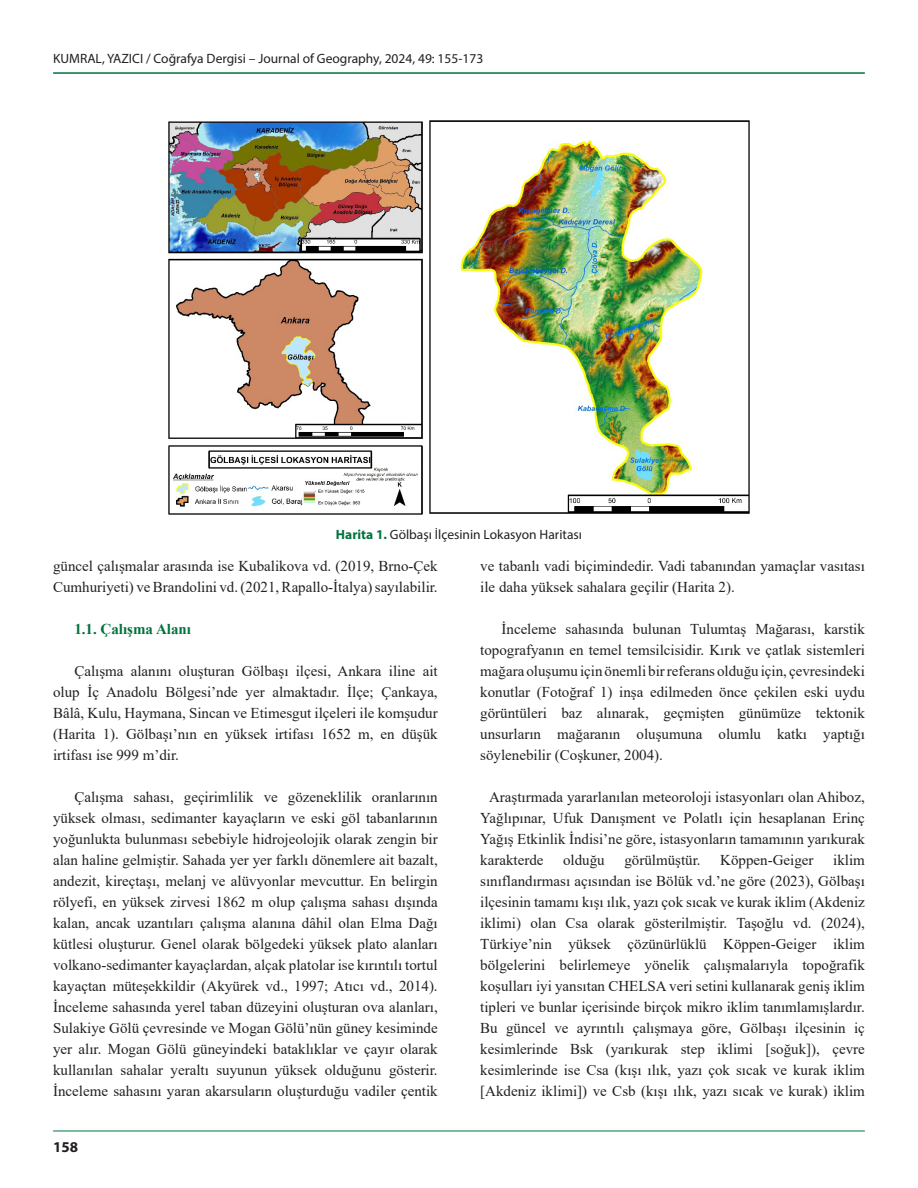
<style>
.page{position:relative;width:918px;height:1188px;background:#fff}
.page>*{position:absolute;margin:0;border:0;box-sizing:border-box;transform-origin:0 0}
.Ana_metin{font:15px/21px "Times New Roman";color:#231f20;text-align:justify}
.Ana_metin-2{font:700 15px "Times New Roman";color:#00733d}
.t1{font:700 15px "Myriad Pro";color:#231f20}
.baslik_T{font:13.5px "Myriad Pro";color:#231f20}
.s1{font-weight:700;color:#00733d}
</style>
<div class="page">
<hr style="left:53px;top:72px;width:812px;height:2px;background:#00733d">
<hr style="left:53px;top:1131px;width:812px;height:1px;background:#00733d">
<img style="left:168px;top:120px;width:582px;height:395px">
<p class="baslik_T" style="left:53px;top:50px;width:432px">KUMRAL, YAZICI / Coğrafya Dergisi – Journal of Geography, 2024, 49: 155-173</p>
<p class="baslik_T" style="left:336px;top:526px;width:248px"><span class="s1">Harita 1.</span> Gölbaşı İlçesinin Lokasyon Haritası</p>
<p class="Ana_metin" style="left:53px;top:555px;width:386px">güncel çalışmalar arasında ise Kubalikova vd. (2019, Brno-Çek<br>Cumhuriyeti) ve Brandolini vd. (2021, Rapallo-İtalya) sayılabilir.</p>
<p class="Ana_metin-2" style="left:74px;top:618px;width:118px">1.1. Çalışma Alanı</p>
<p class="Ana_metin" style="left:53px;top:660px;width:386px;text-indent:21px">Çalışma alanını oluşturan Gölbaşı ilçesi, Ankara iline ait olup İç Anadolu Bölgesi’nde yer almaktadır. İlçe; Çankaya, Bâlâ, Kulu, Haymana, Sincan ve Etimesgut ilçeleri ile komşudur (Harita 1). Gölbaşı’nın en yüksek irtifası 1652 m, en düşük irtifası ise 999 m’dir.</p>
<p class="Ana_metin" style="left:53px;top:786px;width:386px;text-indent:21px">Çalışma sahası, geçirimlilik ve gözeneklilik oranlarının yüksek olması, sedimanter kayaçların ve eski göl tabanlarının yoğunlukta bulunması sebebiyle hidrojeolojik olarak zengin bir alan haline gelmiştir. Sahada yer yer farklı dönemlere ait bazalt, andezit, kireçtaşı, melanj ve alüvyonlar mevcuttur. En belirgin rölyefi, en yüksek zirvesi 1862 m olup çalışma sahası dışında kalan, ancak uzantıları çalışma alanına dâhil olan Elma Dağı kütlesi oluşturur. Genel olarak bölgedeki yüksek plato alanları volkano-sedimanter kayaçlardan, alçak platolar ise kırıntılı tortul kayaçtan müteşekkildir (Akyürek vd., 1997; Atıcı vd., 2014).<br>İnceleme sahasında yerel taban düzeyini oluşturan ova alanları, Sulakiye Gölü çevresinde ve Mogan Gölü’nün güney kesiminde yer alır. Mogan Gölü güneyindeki bataklıklar ve çayır olarak kullanılan sahalar yeraltı suyunun yüksek olduğunu gösterir.<br>İnceleme sahasını yaran akarsuların oluşturduğu vadiler çentik</p>
<p class="t1" style="left:53px;top:1137px;width:26px">158</p>
<p class="Ana_metin" style="left:480px;top:555px;width:386px">ve tabanlı vadi biçimindedir. Vadi tabanından yamaçlar vasıtası ile daha yüksek sahalara geçilir (Harita 2).</p>
<p class="Ana_metin" style="left:480px;top:618px;width:386px;text-indent:21px">İnceleme sahasında bulunan Tulumtaş Mağarası, karstik topografyanın en temel temsilcisidir. Kırık ve çatlak sistemleri mağara oluşumu için önemli bir referans olduğu için, çevresindeki konutlar (Fotoğraf 1) inşa edilmeden önce çekilen eski uydu görüntüleri baz alınarak, geçmişten günümüze tektonik unsurların mağaranın oluşumuna olumlu katkı yaptığı söylenebilir (Coşkuner, 2004).</p>
<p class="Ana_metin" style="left:480px;top:786px;width:386px;text-indent:9px">Araştırmada yararlanılan meteoroloji istasyonları olan Ahiboz, Yağlıpınar, Ufuk Danışment ve Polatlı için hesaplanan Erinç Yağış Etkinlik İndisi’ne göre, istasyonların tamamının yarıkurak karakterde</p>
<p class="Ana_metin" style="left:480px;top:849px;width:386px;text-indent:353px">iklim sınıflandırması açısından ise Bölük vd.’ne göre (2023), Gölbaşı ilçesinin tamamı kışı ılık, yazı çok sıcak ve kurak iklim (Akdeniz iklimi) olan Csa olarak gösterilmiştir. Taşoğlu vd. (2024), Türkiye’nin yüksek çözünürlüklü Köppen-Geiger iklim bölgelerini belirlemeye yönelik çalışmalarıyla topoğrafik koşulları iyi yansıtan CHELSA veri setini kullanarak geniş iklim tipleri ve bunlar içerisinde birçok mikro iklim tanımlamışlardır.<br>Bu güncel ve ayrıntılı çalışmaya göre, Gölbaşı ilçesinin iç kesimlerinde Bsk (yarıkurak step iklimi [soğuk]), çevre kesimlerinde ise Csa (kışı ılık, yazı çok sıcak ve kurak iklim [Akdeniz iklimi]) ve Csb (kışı ılık, yazı sıcak ve kurak) iklim</p>
<p class="Ana_metin" style="left:563px;top:849px;width:43px">olduğu</p>
<p class="Ana_metin" style="left:624px;top:849px;width:78px">görülmüştür.</p>
<p class="Ana_metin" style="left:720px;top:849px;width:95px">Köppen-Geiger</p>
</div>
